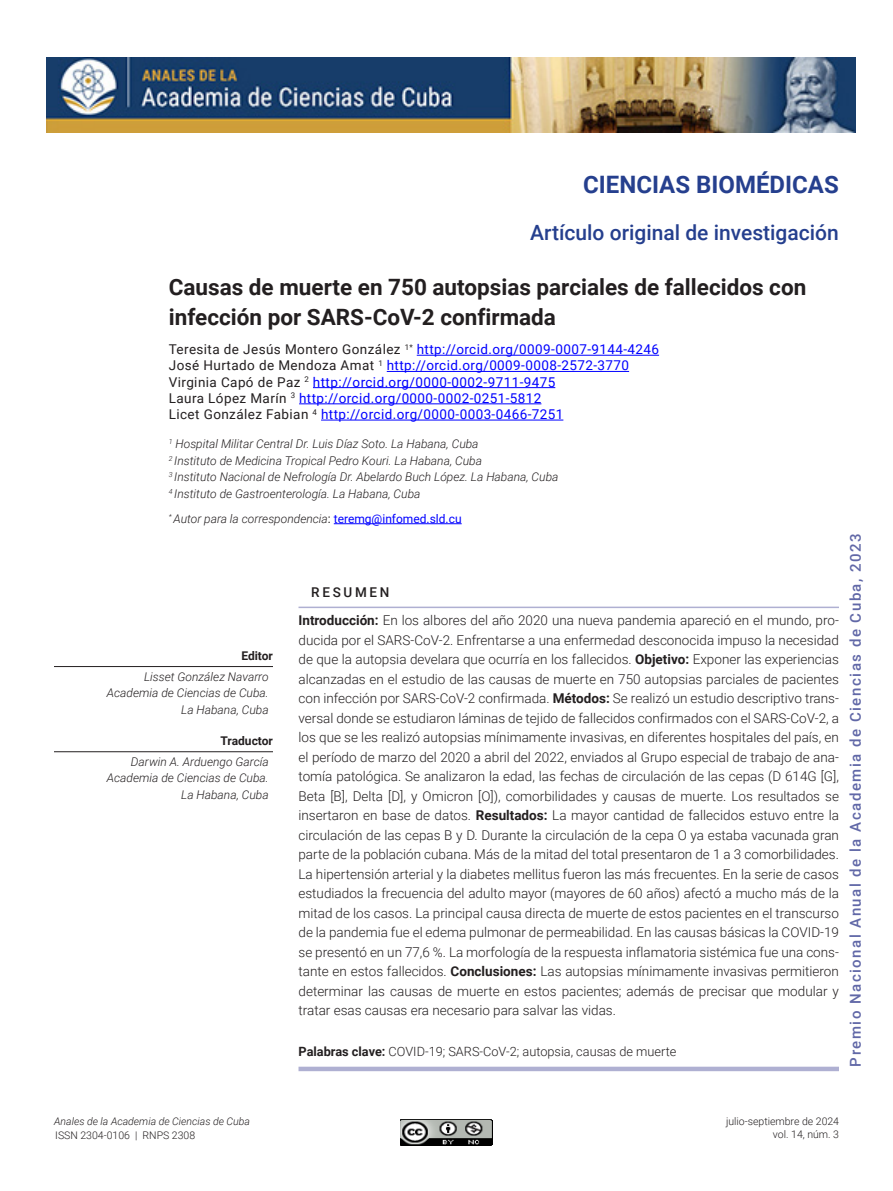
<style>
.page{position:relative;width:893px;height:1191px;background:#fff}
.page>*{position:absolute;margin:0;border:0;box-sizing:border-box;transform-origin:0 0}
.Sección{font:700 24px "Roboto";color:#253f8e}
.Título_del_Artículo{font:700 22.5px/30px "Roboto";color:#231f20}
.Tipo_de_artículo{font:500 21px "Roboto";color:#253f8e}
.t1{font:500 15px "Roboto";letter-spacing:.1em;color:#6168a7}
.Texto_del_Resumen_y{font:300 13.5px/19.5px "Roboto";color:#231f20;text-align:justify}
.Autores{font:13.5px "Roboto";letter-spacing:.03em;color:#00f}
.Palabra_Resumen_y_Ab{font:500 13.5px "Roboto";letter-spacing:.2em;color:#231f20}
.Palabras_clave___Key{font:300 12.75px "Roboto";color:#231f20}
.Autores_Datos{font:italic 300 12px "Roboto";color:#231f20}
.Créditos_realización{font:italic 300 12px "Roboto";color:#231f20}
.Autor_para_la_corres{font:italic 300 12px "Roboto";color:#231f20}
.Créditos_realización-2{font:700 12px "Roboto";color:#231f20}
.t2{font:300 10.5px/12.6px "Roboto";color:#231f20;text-align:right}
.t3{font:italic 300 10.5px "Roboto";color:#231f20}
.s1{color:#231f20}
.s2{font-weight:400;font-style:normal}
.s3{font-weight:400;font-style:normal;color:#00f}
.s4{font-weight:700}
</style>
<div class="page">
<img style="left:401px;top:1119px;width:91px;height:26px">
<img style="left:47px;top:57px;width:808px;height:75px">
<hr style="left:417px;top:355px;width:242px;height:1px;background:#00f">
<hr style="left:387px;top:371px;width:242px;height:1px;background:#00f">
<hr style="left:313px;top:387px;width:242px;height:1px;background:#00f">
<hr style="left:299px;top:403px;width:242px;height:1px;background:#00f">
<hr style="left:321px;top:420px;width:242px;height:1px;background:#00f">
<hr style="left:334px;top:523px;width:128px;height:1px;background:#00f">
<hr style="left:54px;top:666px;width:219px;height:1px;background:#231f20">
<hr style="left:54px;top:751px;width:219px;height:1px;background:#231f20">
<hr style="left:298px;top:606px;width:541px;height:2px;background:#afb0d2">
<div style="left:298px;top:1066px;width:541px;height:5px;background:#afb0d2"></div>
<p class="Sección" style="left:583px;top:168px;width:257px">CIENCIAS BIOMÉDICAS</p>
<p class="Tipo_de_artículo" style="left:530px;top:217px;width:310px">Artículo original de investigación</p>
<p class="Título_del_Artículo" style="left:169px;top:271px;width:639px">Causas de muerte en 750 autopsias parciales de fallecidos con infección por SARS-CoV-2 confirmada</p>
<p class="Autores" style="left:169px;top:340px;width:492px"><span class="s1">Teresita de Jesús Montero González</span> <sup>1*</sup> http://orcid.org/0009-0007-9144-4246</p>
<p class="Autores" style="left:169px;top:356px;width:462px"><span class="s1">José Hurtado de Mendoza Amat</span> <sup>1</sup> http://orcid.org/0009-0008-2572-3770</p>
<p class="Autores" style="left:169px;top:372px;width:388px"><span class="s1">Virginia Capó de Paz</span> <sup>2</sup> http://orcid.org/0000-0002-9711-9475</p>
<p class="Autores" style="left:169px;top:388px;width:374px"><span class="s1">Laura López Marín</span> <sup>3</sup> http://orcid.org/0000-0002-0251-5812</p>
<p class="Autores" style="left:169px;top:405px;width:396px"><span class="s1">Licet González Fabian</span> <sup>4</sup> http://orcid.org/0000-0003-0466-7251</p>
<p class="Autores_Datos" style="left:169px;top:435px;width:311px"><sup>1</sup> Hospital Militar Central Dr. Luis Díaz Soto. La Habana, Cuba</p>
<p class="Autores_Datos" style="left:169px;top:452px;width:315px"><sup>2</sup> Instituto de Medicina Tropical Pedro Kouri. La Habana, Cuba</p>
<p class="Autores_Datos" style="left:169px;top:468px;width:391px"><sup>3</sup> Instituto Nacional de Nefrología Dr. Abelardo Buch López. La Habana, Cuba</p>
<p class="Autores_Datos" style="left:169px;top:485px;width:253px"><sup>4</sup> Instituto de Gastroenterología. La Habana, Cuba</p>
<p class="Autor_para_la_corres" style="left:169px;top:510px;width:294px"><sup>*</sup> Autor para la correspondencia<span class="s2">:</span> <span class="s3">teremg@infomed.sld.cu</span></p>
<p class="Créditos_realización-2" style="left:241px;top:647px;width:33px">Editor</p>
<p class="Créditos_realización" style="left:144px;top:668px;width:126px">Lisset González Navarro</p>
<p class="Créditos_realización" style="left:107px;top:684px;width:163px">Academia de Ciencias de Cuba.</p>
<p class="Créditos_realización" style="left:181px;top:701px;width:89px">La Habana, Cuba</p>
<p class="Créditos_realización-2" style="left:221px;top:732px;width:54px">Traductor</p>
<p class="Créditos_realización" style="left:131px;top:753px;width:139px">Darwin A. Arduengo García</p>
<p class="Créditos_realización" style="left:107px;top:769px;width:163px">Academia de Ciencias de Cuba.</p>
<p class="Créditos_realización" style="left:181px;top:786px;width:89px">La Habana, Cuba</p>
<p class="Palabra_Resumen_y_Ab" style="left:311px;top:583px;width:80px">RESUMEN</p>
<p class="Texto_del_Resumen_y" style="left:298px;top:610px;width:542px"><span class="s4">Introducción:</span> En los albores del año 2020 una nueva pandemia apareció en el mundo, pro&shy;ducida por el SARS-CoV-2. Enfrentarse a una enfermedad desconocida impuso la necesidad de que la autopsia develara que ocurría en los fallecidos. <span class="s4">Objetivo:</span> Exponer las experiencias alcanzadas en el estudio de las causas de muerte en 750 autopsias parciales de pacientes con infección por SARS-CoV-2 confirmada. <span class="s4">Métodos:</span> Se realizó un estudio descriptivo trans&shy;versal donde se estudiaron láminas de tejido de fallecidos confirmados con el SARS-CoV-2, a los que se les realizó autopsias mínimamente invasivas, en diferentes hospitales del país, en el período de marzo del 2020 a abril del 2022, enviados al Grupo especial de trabajo de ana&shy;tomía patológica. Se analizaron la edad, las fechas de circulación de las cepas (D 614G [G], Beta [B], Delta [D], y Omicron [O]), comorbilidades y causas de muerte. Los resultados se insertaron en base de datos. <span class="s4">Resultados:</span> La mayor cantidad de fallecidos estuvo entre la circulación de las cepas B y D. Durante la circulación de la cepa O ya estaba vacunada gran parte de la población cubana. Más de la mitad del total presentaron de 1 a 3 comorbilidades.<br>La hipertensión arterial y la diabetes mellitus fueron las más frecuentes. En la serie de casos estudiados la frecuencia del adulto mayor (mayores de 60 años) afectó a mucho más de la mitad de los casos. La principal causa directa de muerte de estos pacientes en el transcurso de la pandemia fue el edema pulmonar de permeabilidad. En las causas básicas la COVID-19 se presentó en un 77,6 %. La morfología de la respuesta inflamatoria sistémica fue una cons&shy;tante en estos fallecidos. <span class="s4">Conclusiones:</span> Las autopsias mínimamente invasivas permitieron determinar las causas de muerte en estos pacientes; además de precisar que modular y tratar esas causas era necesario para salvar las vidas.</p>
<p class="Palabras_clave___Key" style="left:298px;top:1042px;width:379px"><span class="s4">Palabras clave:</span> COVID-19; SARS-CoV-2; autopsia, causas de muerte</p>
<p class="t1" style="left:845px;top:1066px;width:535px;rotate:-90deg">Premio Nacional Anual de la Academia de Ciencias de Cuba, 2023</p>
<p class="t3" style="left:54px;top:1114px;width:197px">Anales de la Academia de Ciencias de Cuba</p>
<p class="t2" style="left:55px;top:1129px;width:141px">ISSN 2304-0106 | RNPS 2308</p>
<p class="t2" style="left:726px;top:1114px;width:115px">julio-septiembre de 2024 vol. 14, núm. 3</p>
</div>
